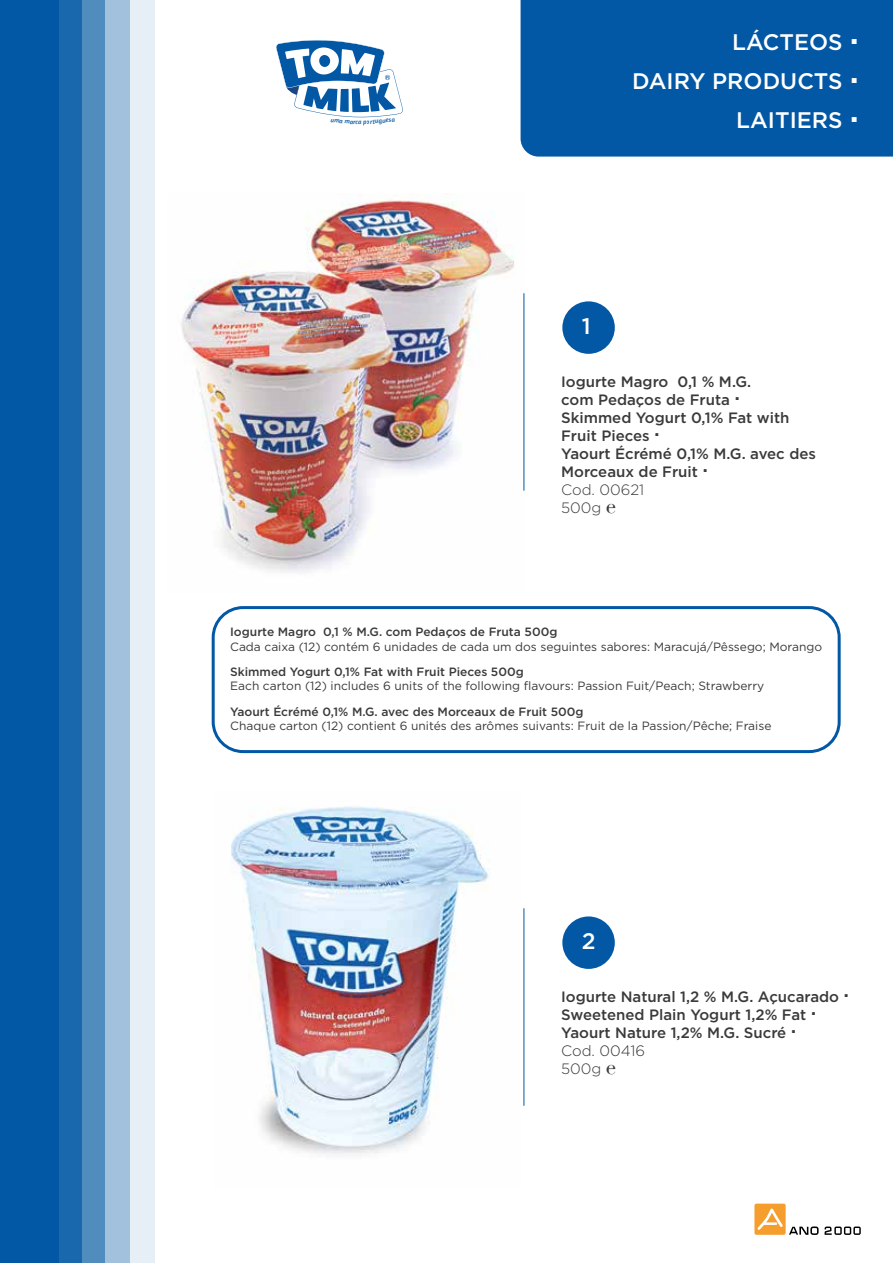
<style>
.page{position:relative;width:893px;height:1263px;background:#fff}
.page>*{position:absolute;margin:0;border:0;box-sizing:border-box;transform-origin:0 0}
.t1{font:500 22.5px/39px "Gotham";color:#fff;text-align:right}
.t2{font:500 15px/18px "Gotham";color:#3a3a3a}
.t3{font:12px "Gotham";color:#3a3a3a}
.t4{font:500 12px "Gotham";color:#3a3a3a}
.t5{font:italic 6.6px "Amaranth";color:#0258a4}
.s1{font-weight:300}
.s2{font-family:"Didot";font-weight:400;font-size:21px}
.s3{font-weight:300;color:#333}
</style>
<div class="page">
<img style="left:181px;top:198px;width:343px;height:375px">
<img style="left:231px;top:806px;width:258px;height:348px">
<div style="left:562px;top:916px;width:53px;height:53px;background:#0258a4;border-radius:50%"></div>
<hr style="left:524px;top:908px;width:1px;height:198px;background:#0258a4">
<div style="left:562px;top:301px;width:53px;height:53px;background:#0258a4;border-radius:50%"></div>
<hr style="left:524px;top:293px;width:1px;height:198px;background:#0258a4">
<svg style="left:825px;top:1226px;width:36px;height:9px"></svg>
<svg style="left:789px;top:1226px;width:30px;height:9px"></svg>
<div style="left:754px;top:1203px;width:32px;height:32px;background:#f59e2e;border-radius:2px"></div>
<svg style="left:757px;top:1208px;width:26px;height:22px"></svg>
<div style="left:212px;top:606px;width:629px;height:147px;border:3px solid #0258a4;border-radius:30px"></div>
<div style="left:521px;top:0;width:372px;height:157px;background:#0258a4"></div>
<svg style="left:0;top:0;width:155px;height:1263px"></svg>
<svg style="left:276px;top:40px;width:127px;height:78px"></svg>
<p class="t5" style="left:358px;top:118px;width:5px">a</p>
<h1 class="t1" style="left:632px;top:23px;width:228px">LÁCTEOS <sup>.<br></sup>DAIRY PRODUCTS <sup>.<br></sup>LAITIERS <sup>.</sup></h1>
<h1 class="t1" style="left:582px;top:306px;width:10px">1</h1>
<p class="t2" style="left:561px;top:372px;width:256px">Iogurte Magro 0,1 % M.G.<br>com Pedaços de Fruta <sup>.<br></sup>Skimmed Yogurt 0,1% Fat with<br>Fruit Pieces <sup>.<br></sup>Yaourt Écrémé 0,1% M.G. avec des<br>Morceaux de Fruit <sup>.<br></sup><span class="s1">Cod. 00621<br>500g</span> <span class="s2">e</span></p>
<p class="t4" style="left:230px;top:624px;width:329px">Iogurte Magro 0,1 % M.G. com Pedaços de Fruta 500g</p>
<p class="t3" style="left:230px;top:639px;width:593px">Cada caixa (12) contém 6 unidades de cada um dos seguintes sabores: Maracujá/Pêssego; Morango</p>
<p class="t4" style="left:230px;top:664px;width:295px">Skimmed Yogurt 0,1% Fat with Fruit Pieces 500g</p>
<p class="t3" style="left:230px;top:678px;width:536px">Each carton (12) includes 6 units of the following flavours: Passion Fuit/Peach; Strawberry</p>
<p class="t4" style="left:230px;top:704px;width:355px">Yaourt Écrémé 0,1% M.G. avec des Morceaux de Fruit 500g</p>
<p class="t3" style="left:230px;top:718px;width:543px">Chaque carton (12) contient 6 unités des arômes suivants: Fruit de la Passion/Pêche; Fraise</p>
<h1 class="t1" style="left:582px;top:921px;width:15px">2</h1>
<p class="t2" style="left:561px;top:987px;width:290px">Iogurte Natural 1,2 % M.G. Açucarado <sup>.<br></sup>Sweetened Plain Yogurt 1,2% Fat <sup>.<br></sup>Yaourt Nature 1,2% M.G. Sucré <sup>.<br></sup><span class="s3">Cod. 00416<br></span><span class="s1">500g</span> <span class="s2">e</span></p>
</div>
